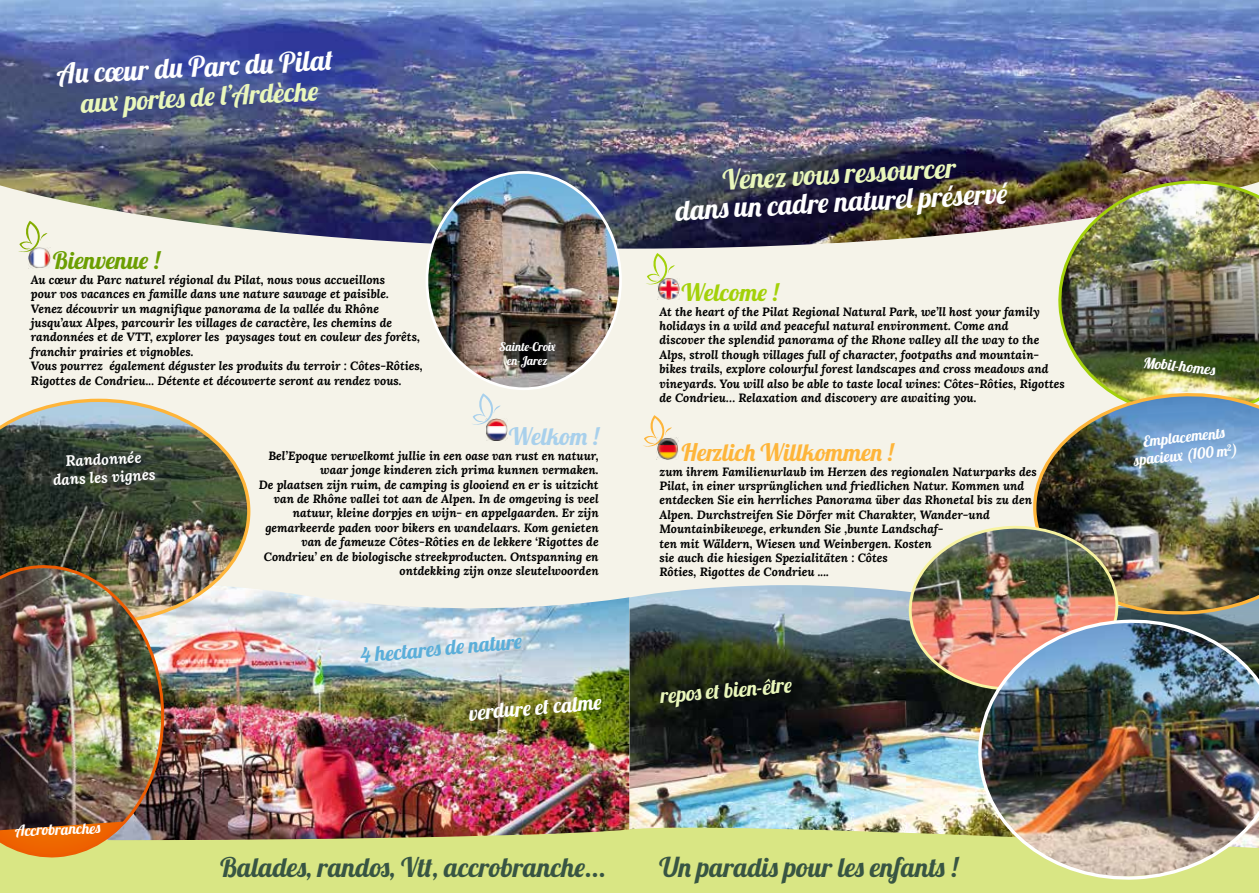
<style>
.page{position:relative;width:1259px;height:893px;background:#fff}
.page>*{position:absolute;margin:0;border:0;box-sizing:border-box;transform-origin:0 0}
.t1{font:28.05px "Lobster";color:#fff}
.t2{font:27.9px "Lobster";color:#e9f7bb}
.t3{font:27px "Lobster";color:#385543}
.t4{font:27px "Lobster";color:#e9f7bb}
.t5{font:24px "Lobster";color:#feb53a}
.t6{font:24px "Lobster";color:#6c9f02}
.t7{font:24px "Lobster";color:#a3d109}
.t8{font:24px "Lobster";color:#a8d0ec}
.t9{font:21px "Lobster";color:#5aaed9}
.t10{font:21px "Lobster";color:#e9f7bb}
.t11{font:21px "Lobster";color:#fff}
.t12{font:15px/18px "Lobster";color:#fff;text-align:center}
.t13{font:italic 700 15px/18px "Lora";color:#fff;text-align:center}
.t14{font:italic 700 12px/14.4px "Lora";color:#000}
.t15{font:12px/14.4px "Lobster";color:#fff;text-align:center}
</style>
<div class="page">
<div style="left:0;top:145px;width:1259px;height:526px;background:#f5f3e9"></div>
<img style="left:168px;top:589px;width:461px;height:231px">
<img style="left:629px;top:585px;width:347px;height:235px">
<img style="left:0;top:820px;width:1259px;height:73px">
<img style="left:0;top:0;width:1259px;height:249px">
<img style="left:1056px;top:178px;width:203px;height:213px">
<img style="left:1033px;top:391px;width:226px;height:226px">
<img style="left:908px;top:524px;width:211px;height:168px">
<img style="left:427px;top:172px;width:193px;height:216px">
<img style="left:0;top:399px;width:250px;height:225px">
<img style="left:0;top:562px;width:168px;height:298px">
<img style="left:976px;top:617px;width:283px;height:265px">
<svg style="left:18px;top:221px;width:30px;height:32px"></svg>
<svg style="left:472px;top:393px;width:29px;height:32px"></svg>
<svg style="left:646px;top:253px;width:29px;height:32px"></svg>
<svg style="left:643px;top:415px;width:29px;height:32px"></svg>
<img style="left:29px;top:247px;width:22px;height:21px">
<img style="left:485px;top:419px;width:22px;height:21px">
<img style="left:657px;top:278px;width:22px;height:21px">
<img style="left:656px;top:438px;width:22px;height:21px">
<h1 class="t1" style="left:56px;top:56px;width:278px;rotate:-3deg">Au cœur du Parc du Pilat</h1>
<h3 class="t4" style="left:80px;top:86px;width:240px;rotate:-3deg">aux portes de l’Ardèche</h3>
<h3 class="t6" style="left:53px;top:245px;width:108px">Bienvenue !</h3>
<p class="t14" style="left:31px;top:272px;width:393px">Au cœur du Parc naturel régional du Pilat, nous vous accueillons<br>pour vos vacances en famille dans une nature sauvage et paisible.<br>Venez découvrir un magnifique panorama de la vallée du Rhône jusqu’aux Alpes, parcourir les villages de caractère, les chemins de randonnées et de VTT, explorer les paysages tout en couleur des forêts, franchir prairies et vignobles.<br>Vous pourrez également déguster les produits du terroir : Côtes-Rôties, Rigottes de Condrieu... Détente et découverte seront au rendez vous.</p>
<p class="t15" style="left:499px;top:339px;width:58px">Sainte-Croix en-Jarez</p>
<p class="t13" style="left:52px;top:453px;width:104px;rotate:-3deg">Randonnée dans les vignes</p>
<p class="t12" style="left:15px;top:821px;width:88px;rotate:-2deg">Accrobranches</p>
<h3 class="t8" style="left:509px;top:421px;width:91px">Welkom !</h3>
<p class="t14" style="left:259px;top:448px;width:341px;text-align:right">Bel’Epoque verwelkomt jullie in een oase van rust en natuur, waar jonge kinderen zich prima kunnen vermaken.<br>De plaatsen zijn ruim, de camping is glooiend en er is uitzicht van de Rhône vallei tot aan de Alpen. In de omgeving is veel natuur, kleine dorpjes en wijn- en appelgaarden. Er zijn gemarkeerde paden voor bikers en wandelaars. Kom genieten van de fameuze Côtes-Rôties en de lekkere ‘Rigottes de Condrieu’ en de biologische streekproducten. Ontspanning en ontdekking zijn onze sleutelwoorden</p>
<h3 class="t9" style="left:359px;top:642px;width:164px;rotate:-5deg">4 hectares de nature</h3>
<h3 class="t11" style="left:468px;top:700px;width:135px;rotate:-5deg">verdure et calme</h3>
<h3 class="t3" style="left:220px;top:850px;width:387px">Balades, randos, Vtt, accrobranche...</h3>
<h2 class="t2" style="left:722px;top:162px;width:235px;rotate:-3deg">Venez vous ressourcer</h2>
<h1 class="t1" style="left:675px;top:193px;width:334px;rotate:-3deg">dans un cadre naturel préservé</h1>
<h3 class="t7" style="left:681px;top:277px;width:98px">Welcome !</h3>
<p class="t14" style="left:659px;top:304px;width:407px">At the heart of the Pilat Regional Natural Park, we’ll host your family holidays in a wild and peaceful natural environment. Come and<br>discover the splendid panorama of the Rhone valley all the way to the Alps, stroll though villages full of character, footpaths and mountain&shy;bikes trails, explore colourful forest landscapes and cross meadows and vineyards. You will also be able to taste local wines: Côtes-Rôties, Rigottes de Condrieu… Relaxation and discovery are awaiting you.</p>
<h3 class="t5" style="left:681px;top:437px;width:213px">Herzlich Willkommen !</h3>
<p class="t14" style="left:659px;top:464px;width:379px">zum ihrem Familienurlaub im Herzen des regionalen Naturparks des Pilat, in einer ursprünglichen und friedlichen Natur. Kommen und entdecken Sie ein herrliches Panorama über das Rhonetal bis zu den Alpen. Durchstreifen Sie Dörfer mit Charakter, Wander-und Mountainbikewege, erkunden Sie ,bunte Landschaf-<br>ten mit Wäldern, Wiesen und Weinbergen. Kosten<br>sie auch die hiesigen Spezialitäten : Côtes<br>Rôties, Rigottes de Condrieu ....</p>
<h3 class="t10" style="left:659px;top:682px;width:134px;rotate:-5deg">repos et bien-être</h3>
<h3 class="t3" style="left:659px;top:850px;width:300px">Un paradis pour les enfants !</h3>
<p class="t12" style="left:1144px;top:353px;width:75px;rotate:6deg">Mobil-homes</p>
<p class="t12" style="left:1131px;top:433px;width:106px;rotate:-6deg">Emplacements spacieux (100 m<sup>2</sup>)</p>
</div>
